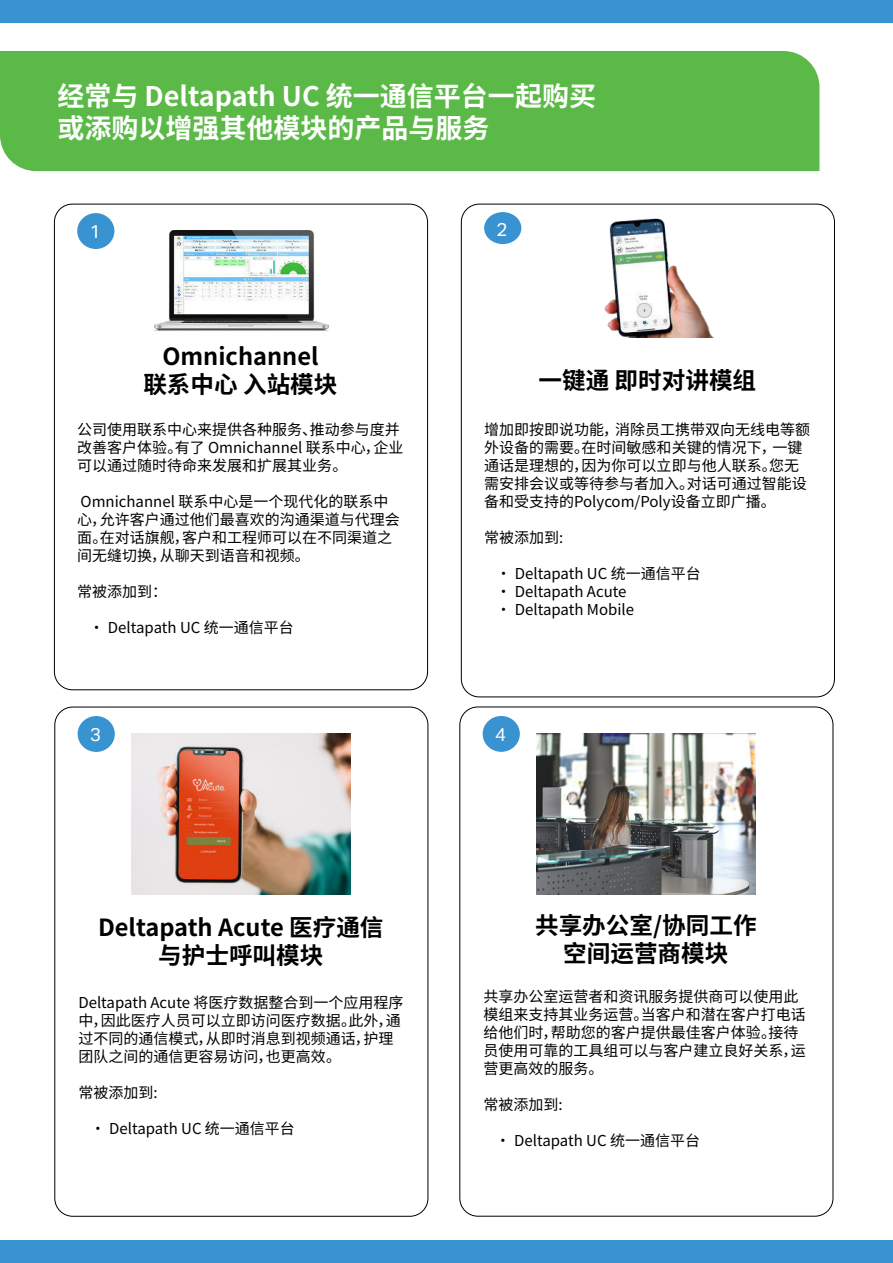
<style>
.page{position:relative;width:893px;height:1263px;background:#fff}
.page>*{position:absolute;margin:0;border:0;box-sizing:border-box;transform-origin:0 0}
.t1{font:700 27px/32.4px "Noto Sans SC";color:#fff}
.t2{font:700 23.55px/28.3px "Noto Sans SC";color:#000;text-align:center}
.t3{font:18.6px "Aktiv Grotesk";color:#fff}
.t4{font:15px/18px "Noto Sans SC";color:#000}
</style>
<div class="page">
<div style="left:0;top:51px;width:819px;height:120px;background:#5bb947"></div>
<div style="left:0;top:0;width:893px;height:23px;background:#3993d0"></div>
<div style="left:77px;top:213px;width:37px;height:36px;background:#3993d0;border-radius:50%"></div>
<img style="left:153px;top:230px;width:176px;height:101px">
<div style="left:78px;top:716px;width:37px;height:36px;background:#3993d0;border-radius:50%"></div>
<img style="left:132px;top:734px;width:218px;height:160px">
<div style="left:483px;top:716px;width:37px;height:36px;background:#3993d0;border-radius:50%"></div>
<img style="left:537px;top:733px;width:218px;height:161px">
<div style="left:0;top:1240px;width:893px;height:23px;background:#3993d0"></div>
<div style="left:484px;top:212px;width:37px;height:32px;background:#3993d0;border-radius:50%"></div>
<img style="left:604px;top:218px;width:110px;height:120px">
<h1 class="t1" style="left:57px;top:80px;width:540px">经常与 Deltapath UC 统一通信平台一起购买或添购以增强其他模块的产品与服务</h1>
<p class="t3" style="left:90px;top:221px;width:13px">1</p>
<h2 class="t2" style="left:143px;top:343px;width:196px">Omnichannel<br>联系中心 入站模块</h2>
<p class="t4" style="left:77px;top:421px;width:328px">公司使用联系中心来提供各种服务、推动参与度并改善客户体验。有了 Omnichannel 联系中心，企业可以通过随时待命来发展和扩展其业务。</p>
<p class="t4" style="left:77px;top:493px;width:324px">Omnichannel 联系中心是一个现代化的联系中心，允许客户通过他们最喜欢的沟通渠道与代理会面。在对话旗舰，客户和工程师可以在不同渠道之间无缝切换，从聊天到语音和视频。</p>
<p class="t4" style="left:77px;top:583px;width:91px">常被添加到：</p>
<p class="t4" style="left:89px;top:619px;width:206px">• Deltapath UC 统一通信平台</p>
<p class="t3" style="left:90px;top:724px;width:13px">3</p>
<h2 class="t2" style="left:98px;top:913px;width:287px">Deltapath Acute 医疗通信与护士呼叫模块</h2>
<p class="t4" style="left:78px;top:994px;width:327px">Deltapath Acute 将医疗数据整合到一个应用程序中，因此医疗人员可以立即访问医疗数据。此外，通过不同的通信模式，从即时消息到视频通话，护理团队之间的通信更容易访问，也更高效。</p>
<p class="t4" style="left:78px;top:1084px;width:81px">常被添加到:</p>
<p class="t4" style="left:90px;top:1120px;width:206px">• Deltapath UC 统一通信平台</p>
<p class="t3" style="left:497px;top:219px;width:13px">2</p>
<h2 class="t2" style="left:538px;top:367px;width:219px">一键通 即时对讲模组</h2>
<p class="t4" style="left:484px;top:421px;width:327px">增加即按即说功能，消除员工携带双向无线电等额外设备的需要。在时间敏感和关键的情况下，一键通话是理想的，因为你可以立即与他人联系。您无需安排会议或等待参与者加入。对话可通过智能设备和受支持的Polycom/Poly设备立即广播。</p>
<p class="t4" style="left:484px;top:529px;width:81px">常被添加到:</p>
<p class="t4" style="left:496px;top:565px;width:206px">• Deltapath UC 统一通信平台</p>
<p class="t4" style="left:496px;top:583px;width:132px">• Deltapath Acute</p>
<p class="t4" style="left:496px;top:601px;width:140px">• Deltapath Mobile</p>
<p class="t3" style="left:495px;top:724px;width:13px">4</p>
<h2 class="t2" style="left:535px;top:912px;width:223px">共享办公室/协同工作空间运营商模块</h2>
<p class="t4" style="left:483px;top:988px;width:324px">共享办公室运营者和资讯服务提供商可以使用此模组来支持其业务运营。当客户和潜在客户打电话给他们时，帮助您的客户提供最佳客户体验。接待员使用可靠的工具组可以与客户建立良好关系，运营更高效的服务。</p>
<p class="t4" style="left:483px;top:1096px;width:81px">常被添加到:</p>
<p class="t4" style="left:495px;top:1132px;width:206px">• Deltapath UC 统一通信平台</p>
</div>
